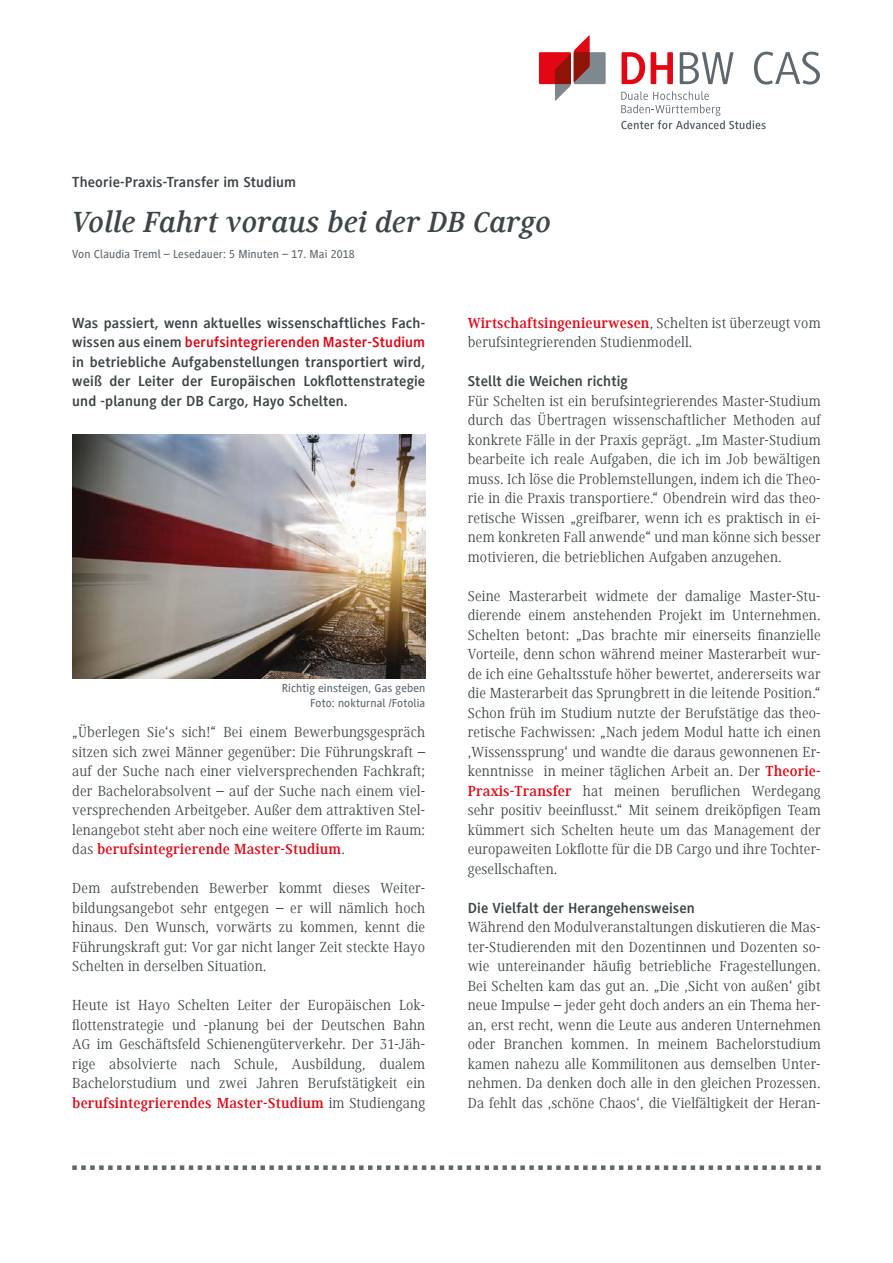
<style>
.page{position:relative;width:893px;height:1263px;background:#fff}
.page>*{position:absolute;margin:0;border:0;box-sizing:border-box;transform-origin:0 0}
.t1{font:italic 700 30px "Generis Serif Com";color:#3d4548}
.t2{font:15px/19.5px "Generis Serif Com";letter-spacing:.01em;color:#3d4548;text-align:justify}
.t3{font:700 15px/19.5px "Generis Sans Com";letter-spacing:.01em;color:#3d4548;text-align:justify}
.t4{font:500 12px/15px "Generis Sans Com";letter-spacing:.01em;color:#5d686e;text-align:right}
.s1{color:#e30613}
.s2{font-weight:700;color:#e30613}
</style>
<div class="page">
<svg style="left:754px;top:52px;width:66px;height:33px"></svg>
<svg style="left:621px;top:91px;width:145px;height:38px"></svg>
<div style="left:539px;top:52px;width:32px;height:32px;background:#e30613"></div>
<svg style="left:555px;top:35px;width:51px;height:66px"></svg>
<svg style="left:622px;top:52px;width:23px;height:32px"></svg>
<svg style="left:651px;top:52px;width:22px;height:32px"></svg>
<svg style="left:680px;top:52px;width:53px;height:32px"></svg>
<svg style="left:72px;top:1165px;width:749px;height:5px"></svg>
<img style="left:72px;top:434px;width:353px;height:244px">
<p class="t3" style="left:72px;top:172px;width:225px">Theorie-Praxis-Transfer im Studium</p>
<h1 class="t1" style="left:72px;top:206px;width:481px">Volle Fahrt voraus bei der DB Cargo</h1>
<p class="t4" style="left:72px;top:247px;width:284px">Von Claudia Treml – Lesedauer: 5 Minuten – 17. Mai 2018</p>
<p class="t3" style="left:72px;top:313px;width:354px">Was passiert, wenn aktuelles wissenschaftliches Fach&shy;wissen aus einem <span class="s1">berufsintegrierenden Master-Studium </span>in betriebliche Aufgabenstellungen transportiert wird, weiß der Leiter der Europäischen Lokflottenstrategie und -planung der DB Cargo, Hayo Schelten.</p>
<p class="t4" style="left:282px;top:681px;width:145px">Richtig einsteigen, Gas geben<br>Foto: nokturnal /Fotolia</p>
<p class="t2" style="left:72px;top:722px;width:354px">„Überlegen Sie‘s sich!“ Bei einem Bewerbungsgespräch sitzen sich zwei Männer gegenüber: Die Führungskraft – auf der Suche nach einer vielversprechenden Fachkraft; der Bachelorabsolvent – auf der Suche nach einem viel&shy;versprechenden Arbeitgeber. Außer dem attraktiven Stel&shy;lenangebot steht aber noch eine weitere Offerte im Raum: das <span class="s2">berufsintegrierende Master-Studium</span>.</p>
<p class="t2" style="left:72px;top:878px;width:354px">Dem aufstrebenden Bewerber kommt dieses Weiter&shy;bildungsangebot sehr entgegen – er will nämlich hoch hinaus. Den Wunsch, vorwärts zu kommen, kennt die Führungskraft gut: Vor gar nicht langer Zeit steckte Hayo Schelten in derselben Situation.</p>
<p class="t2" style="left:72px;top:995px;width:354px">Heute ist Hayo Schelten Leiter der Europäischen Lok&shy;flottenstrategie und -planung bei der Deutschen Bahn AG im Geschäftsfeld Schienengüterverkehr. Der 31-Jäh&shy;rige absolvierte nach Schule, Ausbildung, dualem Bachelorstudium und zwei Jahren Berufstätigkeit ein <span class="s2">berufsintegrierendes Master-Studium</span> im Studiengang</p>
<p class="t2" style="left:468px;top:313px;width:354px"><span class="s2">Wirtschaftsingenieurwesen</span>, Schelten ist überzeugt vom berufsintegrierenden Studienmodell.</p>
<p class="t3" style="left:468px;top:371px;width:162px">Stellt die Weichen richtig</p>
<p class="t2" style="left:468px;top:391px;width:354px">Für Schelten ist ein berufsintegrierendes Master-Studium durch das Übertragen wissenschaftlicher Methoden auf konkrete Fälle in der Praxis geprägt. „Im Master-Studium bearbeite ich reale Aufgaben, die ich im Job bewältigen muss. Ich löse die Problemstellungen, indem ich die Theo&shy;rie in die Praxis transportiere.“ Obendrein wird das theo&shy;retische Wissen „greifbarer, wenn ich es praktisch in ei&shy;nem konkreten Fall anwende“ und man könne sich besser motivieren, die betrieblichen Aufgaben anzugehen.</p>
<p class="t2" style="left:468px;top:586px;width:354px">Seine Masterarbeit widmete der damalige Master-Stu&shy;dierende einem anstehenden Projekt im Unternehmen.<br>Schelten betont: „Das brachte mir einerseits finanzielle Vorteile, denn schon während meiner Masterarbeit wur&shy;de ich eine Gehaltsstufe höher bewertet, andererseits war die Masterarbeit das Sprungbrett in die leitende Position.“ Schon früh im Studium nutzte der Berufstätige das theo&shy;retische Fachwissen: „Nach jedem Modul hatte ich einen ‚Wissenssprung‘ und wandte die daraus gewonnenen Er&shy;kenntnisse in meiner täglichen Arbeit an. Der <span class="s2">Theorie-Praxis-Transfer</span> hat meinen beruflichen Werdegang sehr positiv beeinflusst.“ Mit seinem dreiköpfigen Team kümmert sich Schelten heute um das Management der europaweiten Lokflotte für die DB Cargo und ihre Tochter&shy;gesellschaften.</p>
<p class="t3" style="left:468px;top:898px;width:229px">Die Vielfalt der Herangehensweisen</p>
<p class="t2" style="left:468px;top:917px;width:354px">Während den Modulveranstaltungen diskutieren die Mas&shy;ter-Studierenden mit den Dozentinnen und Dozenten so&shy;wie untereinander häufig betriebliche Fragestellungen.<br>Bei Schelten kam das gut an. „Die ‚Sicht von außen‘ gibt neue Impulse – jeder geht doch anders an ein Thema her&shy;an, erst recht, wenn die Leute aus anderen Unternehmen oder Branchen kommen. In meinem Bachelorstudium kamen nahezu alle Kommilitonen aus demselben Unter&shy;nehmen. Da denken doch alle in den gleichen Prozessen.<br>Da fehlt das ‚schöne Chaos‘, die Vielfältigkeit der Heran-</p>
</div>
